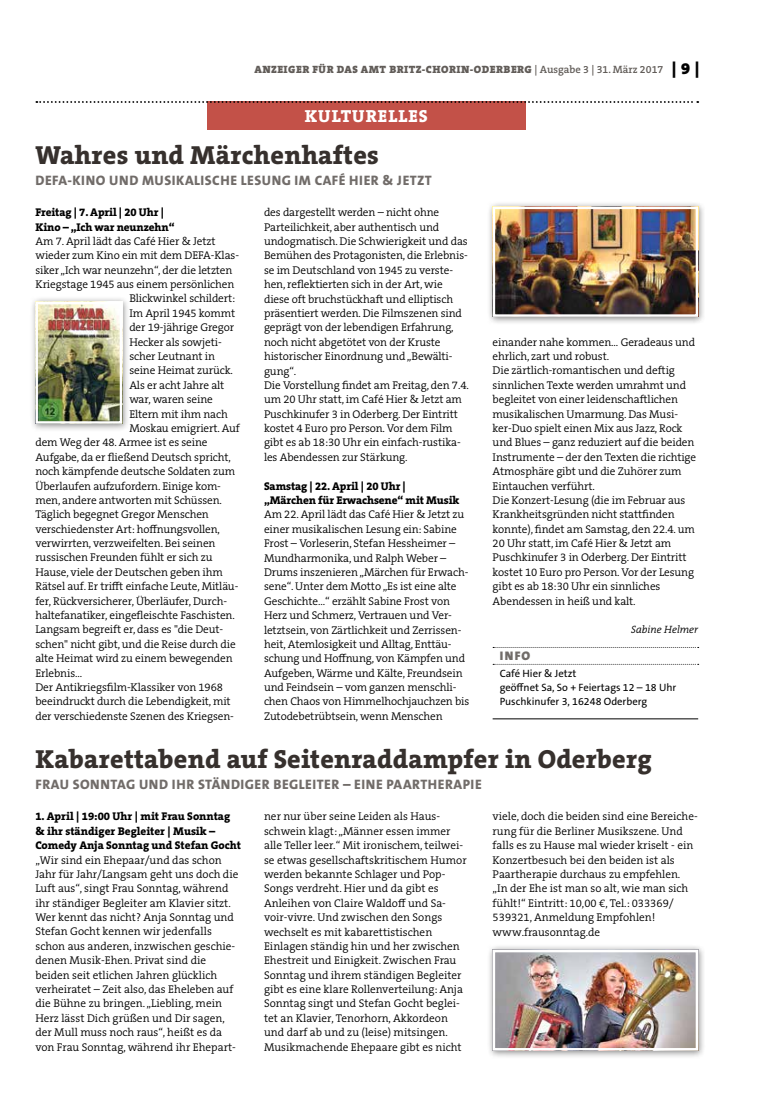
<style>
.page{position:relative;width:762px;height:1117px;background:#fff}
.page>*{position:absolute;margin:0;border:0;box-sizing:border-box;transform-origin:0 0}
.t1{font:800 26.25px "The Serif B W8";letter-spacing:.01em;color:#36302d}
.t2{font:800 17.5px "The Serif B W8";letter-spacing:.055em;color:#fff}
.t3{font:800 13.75px "The Sans B W8";letter-spacing:.035em;color:#716c69}
.t4{font:900 12.5px "The Sans B W9";color:#716c69}
.t5{font:300 11.25px/14.4px "The Serif B W4";letter-spacing:-.01em;color:#000}
.t6{font:800 11.25px/14.4px "The Serif B W8";letter-spacing:-.01em;color:#000}
.t7{font:10.62px/14.4px "The Sans B W5 Plain";color:#000}
.t8{font:900 10.62px "The Serif B W9";letter-spacing:.045em;color:#615c58}
.t9{font:italic 300 10.62px "The Serif B W4";color:#000}
.s1{font-family:"The Serif B W6";font-weight:600}
.s2{font-size:16.25px;color:#000}
</style>
<div class="page">
<div style="left:207px;top:101px;width:319px;height:28px;background:#c35148"></div>
<svg style="left:36px;top:101px;width:662px;height:2px"></svg>
<svg style="left:493px;top:663px;width:206px;height:1px"></svg>
<hr style="left:493px;top:718px;width:205px;height:1px;background:#000">
<div style="left:30px;top:296px;width:100px;height:135px;background:#000;opacity:.45"></div>
<img style="left:38px;top:305px;width:81px;height:115px">
<div style="left:35px;top:302px;width:87px;height:121px;border:2px solid #fff"></div>
<div style="left:487px;top:201px;width:219px;height:123px;background:#000;opacity:.45"></div>
<img style="left:496px;top:209px;width:199px;height:105px">
<div style="left:493px;top:206px;width:205px;height:111px;border:2px solid #fff"></div>
<div style="left:487px;top:943px;width:219px;height:115px;background:#000;opacity:.45"></div>
<img style="left:496px;top:952px;width:199px;height:95px">
<div style="left:493px;top:949px;width:205px;height:101px;border:2px solid #fff"></div>
<p class="t8" style="left:254px;top:63px;width:446px">ANZEIGER FÜR DAS AMT BRITZ-CHORIN-ODERBERG <span class="s1">| Ausgabe 3 | 31. März 2017</span> <span class="s2">| 9 |</span></p>
<h2 class="t2" style="left:305px;top:105px;width:124px">KULTURELLES</h2>
<h1 class="t1" style="left:35px;top:137px;width:345px">Wahres und Märchenhaftes</h1>
<p class="t3" style="left:36px;top:172px;width:398px">DEFA-KINO UND MUSIKALISCHE LESUNG IM CAFÉ HIER &amp; JETZT</p>
<p class="t6" style="left:35px;top:205px;width:141px">Freitag | 7. April | 20 Uhr |<br>Kino – „Ich war neunzehn“</p>
<p class="t5" style="left:35px;top:234px;width:182px">Am 7. April lädt das Café Hier &amp; Jetzt</p>
<p class="t5" style="left:35px;top:248px;width:205px">wieder zum Kino ein mit dem DEFA-Klas-</p>
<p class="t5" style="left:35px;top:263px;width:199px">siker „Ich war neunzehn“, der die letzten</p>
<p class="t5" style="left:35px;top:277px;width:200px">Kriegstage 1945 aus einem persönlichen</p>
<p class="t5" style="left:129px;top:291px;width:108px">Blickwinkel schildert:</p>
<p class="t5" style="left:129px;top:306px;width:107px">Im April 1945 kommt</p>
<p class="t5" style="left:129px;top:320px;width:106px">der 19-jährige Gregor</p>
<p class="t5" style="left:129px;top:334px;width:94px">Hecker als sowjeti-</p>
<p class="t5" style="left:129px;top:349px;width:87px">scher Leutnant in</p>
<p class="t5" style="left:129px;top:363px;width:105px">seine Heimat zurück.</p>
<p class="t5" style="left:129px;top:378px;width:96px">Als er acht Jahre alt</p>
<p class="t5" style="left:129px;top:392px;width:85px">war, waren seine</p>
<p class="t5" style="left:129px;top:406px;width:100px">Eltern mit ihm nach</p>
<p class="t5" style="left:129px;top:421px;width:112px">Moskau emigriert. Auf</p>
<p class="t5" style="left:35px;top:435px;width:174px">dem Weg der 48. Armee ist es seine</p>
<p class="t5" style="left:35px;top:449px;width:197px">Aufgabe, da er fließend Deutsch spricht,</p>
<p class="t5" style="left:35px;top:464px;width:201px">noch kämpfende deutsche Soldaten zum</p>
<p class="t5" style="left:35px;top:478px;width:187px">Überlaufen aufzufordern. Einige kom-</p>
<p class="t5" style="left:35px;top:493px;width:188px">men, andere antworten mit Schüssen.</p>
<p class="t5" style="left:35px;top:507px;width:175px">Täglich begegnet Gregor Menschen</p>
<p class="t5" style="left:35px;top:521px;width:186px">verschiedenster Art: hoffnungsvollen,</p>
<p class="t5" style="left:35px;top:536px;width:182px">verwirrten, verzweifelten. Bei seinen</p>
<p class="t5" style="left:35px;top:550px;width:179px">russischen Freunden fühlt er sich zu</p>
<p class="t5" style="left:35px;top:564px;width:189px">Hause, viele der Deutschen geben ihm</p>
<p class="t5" style="left:35px;top:579px;width:204px">Rätsel auf. Er trifft einfache Leute, Mitläu-</p>
<p class="t5" style="left:35px;top:593px;width:193px">fer, Rückversicherer, Überläufer, Durch-</p>
<p class="t5" style="left:35px;top:608px;width:201px">haltefanatiker, eingefleischte Faschisten.</p>
<p class="t5" style="left:35px;top:622px;width:189px">Langsam begreift er, dass es "die Deut-</p>
<p class="t5" style="left:35px;top:636px;width:202px">schen" nicht gibt, und die Reise durch die</p>
<p class="t5" style="left:35px;top:651px;width:199px">alte Heimat wird zu einem bewegenden</p>
<p class="t5" style="left:35px;top:665px;width:48px">Erlebnis...</p>
<p class="t5" style="left:35px;top:680px;width:189px">Der Antikriegsfilm-Klassiker von 1968</p>
<p class="t5" style="left:35px;top:694px;width:197px">beeindruckt durch die Lebendigkeit, mit</p>
<p class="t5" style="left:35px;top:708px;width:200px">der verschiedenste Szenen des Kriegsen-</p>
<p class="t5" style="left:264px;top:205px;width:206px">des dargestellt werden – nicht ohne Parteilichkeit, aber authentisch und undogmatisch. Die Schwierigkeit und das Bemühen des Protagonisten, die Erlebnis&shy;se im Deutschland von 1945 zu verste&shy;hen, reflektierten sich in der Art, wie diese oft bruchstückhaft und elliptisch präsentiert werden. Die Filmszenen sind geprägt von der lebendigen Erfahrung, noch nicht abgetötet von der Kruste historischer Einordnung und „Bewälti&shy;gung“.<br>Die Vorstellung findet am Freitag, den 7.4. um 20 Uhr statt, im Café Hier &amp; Jetzt am Puschkinufer 3 in Oderberg. Der Eintritt kostet 4 Euro pro Person. Vor dem Film gibt es ab 18:30 Uhr ein einfach-rustika&shy;les Abendessen zur Stärkung.</p>
<p class="t6" style="left:264px;top:478px;width:197px">Samstag | 22. April | 20 Uhr | „Märchen für Erwachsene“ mit Musik</p>
<p class="t5" style="left:264px;top:507px;width:207px">Am 22. April lädt das Café Hier &amp; Jetzt zu einer musikalischen Lesung ein: Sabine Frost – Vorleserin, Stefan Hessheimer – Mundharmonika, und Ralph Weber – Drums inszenieren „Märchen für Erwach&shy;sene“. Unter dem Motto „Es ist eine alte Geschichte...“ erzählt Sabine Frost von Herz und Schmerz, Vertrauen und Ver&shy;letztsein, von Zärtlichkeit und Zerrissen&shy;heit, Atemlosigkeit und Alltag, Enttäu&shy;schung und Hoffnung, von Kämpfen und Aufgeben, Wärme und Kälte, Freundsein und Feindsein – vom ganzen menschli&shy;chen Chaos von Himmelhochjauchzen bis Zutodebetrübtsein, wenn Menschen</p>
<p class="t5" style="left:493px;top:334px;width:205px">einander nahe kommen... Geradeaus und ehrlich, zart und robust.<br>Die zärtlich-romantischen und deftig sinnlichen Texte werden umrahmt und begleitet von einer leidenschaftlichen musikalischen Umarmung. Das Musi&shy;ker-Duo spielt einen Mix aus Jazz, Rock und Blues – ganz reduziert auf die beiden Instrumente – der den Texten die richtige Atmosphäre gibt und die Zuhörer zum Eintauchen verführt.<br>Die Konzert-Lesung (die im Februar aus Krankheitsgründen nicht stattfinden konnte), findet am Samstag, den 22.4. um 20 Uhr statt, im Café Hier &amp; Jetzt am Puschkinufer 3 in Oderberg. Der Eintritt kostet 10 Euro pro Person. Vor der Lesung gibt es ab 18:30 Uhr ein sinnliches Abendessen in heiß und kalt.</p>
<p class="t9" style="left:631px;top:622px;width:68px">Sabine Helmer</p>
<p class="t4" style="left:500px;top:647px;width:32px">INFO</p>
<p class="t7" style="left:500px;top:665px;width:178px">Café Hier &amp; Jetzt<br>geöffnet Sa, So + Feiertags 12 – 18 Uhr<br>Puschkinufer 3, 16248 Oderberg</p>
<h1 class="t1" style="left:35px;top:741px;width:618px">Kabarettabend auf Seitenraddampfer in Oderberg</h1>
<p class="t3" style="left:36px;top:775px;width:448px">FRAU SONNTAG UND IHR STÄNDIGER BEGLEITER – EINE PAARTHERAPIE</p>
<p class="t6" style="left:35px;top:809px;width:207px">1. April | 19:00 Uhr | mit Frau Sonntag &amp; ihr ständiger Begleiter | Musik –<br>Comedy Anja Sonntag und Stefan Gocht</p>
<p class="t5" style="left:35px;top:852px;width:204px">„Wir sind ein Ehepaar/und das schon Jahr für Jahr/Langsam geht uns doch die Luft aus“, singt Frau Sonntag, während ihr ständiger Begleiter am Klavier sitzt.<br>Wer kennt das nicht? Anja Sonntag und Stefan Gocht kennen wir jedenfalls schon aus anderen, inzwischen geschie&shy;denen Musik-Ehen. Privat sind die beiden seit etlichen Jahren glücklich verheiratet – Zeit also, das Eheleben auf die Bühne zu bringen. „Liebling, mein Herz lässt Dich grüßen und Dir sagen, der Mull muss noch raus“, heißt es da von Frau Sonntag, während ihr Ehepart-</p>
<p class="t5" style="left:264px;top:809px;width:204px">ner nur über seine Leiden als Haus&shy;schwein klagt: „Männer essen immer alle Teller leer.“ Mit ironischem, teilwei&shy;se etwas gesellschaftskritischem Humor werden bekannte Schlager und Pop-Songs verdreht. Hier und da gibt es Anleihen von Claire Waldoff und Sa&shy;voir-vivre. Und zwischen den Songs wechselt es mit kabarettistischen Einlagen ständig hin und her zwischen Ehestreit und Einigkeit. Zwischen Frau Sonntag und ihrem ständigen Begleiter gibt es eine klare Rollenverteilung: Anja Sonntag singt und Stefan Gocht beglei&shy;tet an Klavier, Tenorhorn, Akkordeon und darf ab und zu (leise) mitsingen.<br>Musikmachende Ehepaare gibt es nicht</p>
<p class="t5" style="left:493px;top:809px;width:207px">viele, doch die beiden sind eine Bereiche&shy;rung für die Berliner Musikszene. Und falls es zu Hause mal wieder kriselt - ein Konzertbesuch bei den beiden ist als Paartherapie durchaus zu empfehlen. „In der Ehe ist man so alt, wie man sich fühlt!“ Eintritt: 10,00 €, Tel.: 033369/ 539321, Anmeldung Empfohlen! www.frausonntag.de</p>
</div>
